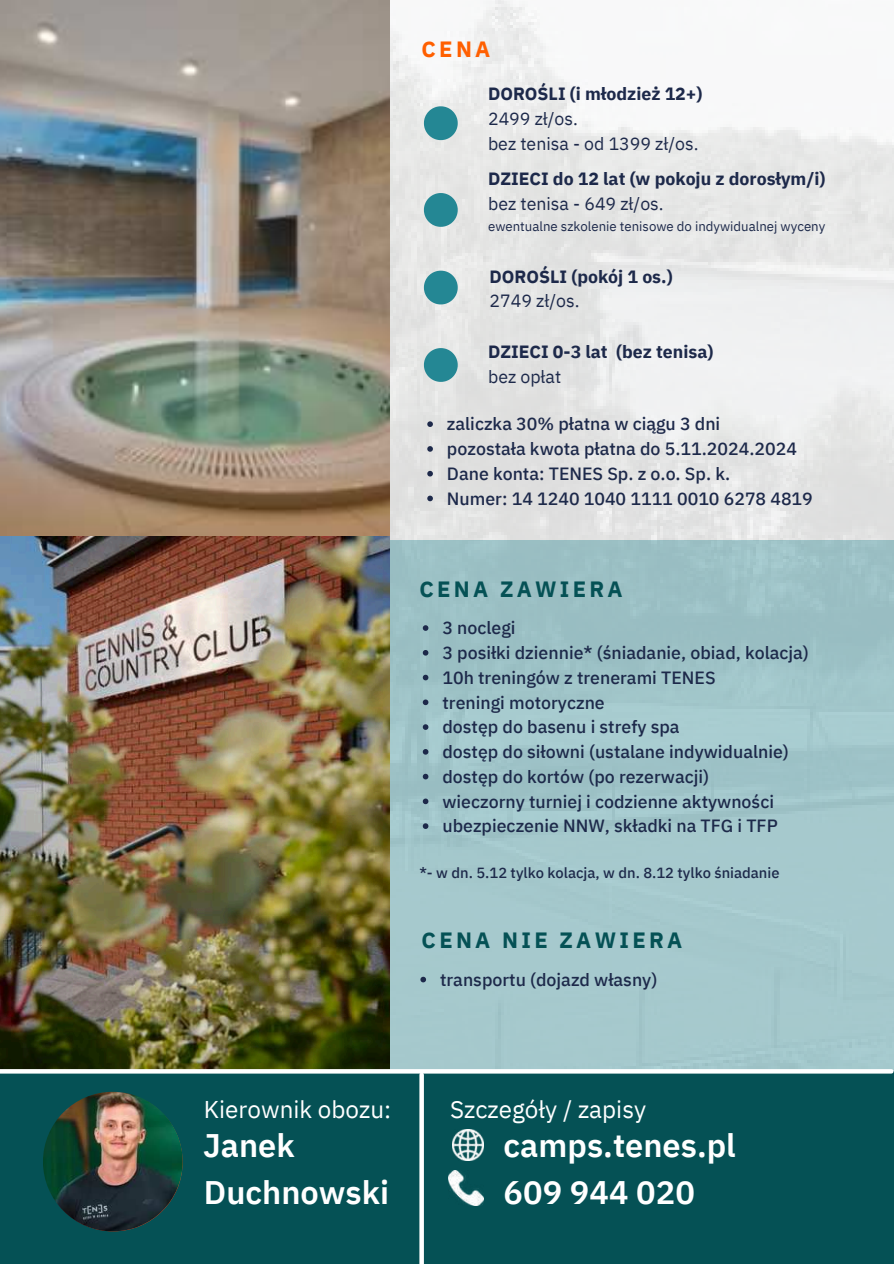
<style>
.page{position:relative;width:894px;height:1264px;background:#fff}
.page>*{position:absolute;margin:0;border:0;box-sizing:border-box;transform-origin:0 0}
.t1{font:600 32.55px/47.2px "IBM Plex Sans Hebrew";color:#fff}
.t2{font:24.15px "IBM Plex Sans";color:#fff}
.t3{font:700 22.05px "IBM Plex Sans";letter-spacing:.15em;color:#055155}
.t4{font:700 22.05px "IBM Plex Sans";color:#ff5f00}
.t5{font:500 17.7px/24.8px "IBM Plex Sans";color:#1d294a}
.t6{font:700 17.7px "IBM Plex Sans";color:#1d294a}
.t7{font:17.7px/24.8px "IBM Plex Sans";color:#1d294a}
.t8{font:500 14.7px "IBM Plex Sans";color:#1d294a}
.t9{font:13.2px "IBM Plex Sans";color:#1d294a}
</style>
<div class="page">
<img style="left:389px;top:0;width:504px;height:540px">
<div style="left:334px;top:540px;width:559px;height:537px;background:#a4c8cc"></div>
<img style="left:0;top:0;width:389px;height:1069px">
<svg style="left:424px;top:106px;width:33px;height:34px"></svg>
<svg style="left:424px;top:193px;width:33px;height:34px"></svg>
<svg style="left:424px;top:271px;width:33px;height:33px"></svg>
<svg style="left:424px;top:348px;width:33px;height:34px"></svg>
<div style="left:0;top:1071px;width:893px;height:192px;background:#055155"></div>
<img style="left:449px;top:1170px;width:34px;height:35px">
<hr style="left:0;top:1069px;width:891px;height:4px;background:#fff">
<div style="left:419px;top:1074px;width:5px;height:189px;background:#fff"></div>
<img style="left:43px;top:1091px;width:139px;height:140px;border-radius:50%">
<img style="left:452px;top:1129px;width:31px;height:31px">
<svg style="left:422px;top:625px;width:6px;height:6px"></svg>
<svg style="left:422px;top:650px;width:6px;height:5px"></svg>
<svg style="left:422px;top:674px;width:6px;height:6px"></svg>
<svg style="left:422px;top:699px;width:6px;height:6px"></svg>
<svg style="left:422px;top:724px;width:6px;height:6px"></svg>
<svg style="left:422px;top:749px;width:6px;height:5px"></svg>
<svg style="left:422px;top:773px;width:6px;height:6px"></svg>
<svg style="left:422px;top:798px;width:6px;height:6px"></svg>
<svg style="left:422px;top:823px;width:6px;height:6px"></svg>
<svg style="left:420px;top:976px;width:6px;height:6px"></svg>
<svg style="left:427px;top:421px;width:6px;height:6px"></svg>
<svg style="left:427px;top:446px;width:6px;height:6px"></svg>
<svg style="left:427px;top:471px;width:6px;height:5px"></svg>
<svg style="left:427px;top:495px;width:6px;height:6px"></svg>
<p class="t4" style="left:421px;top:32px;width:70px">CENA</p>
<p class="t6" style="left:488px;top:80px;width:216px">DOROŚLI (i młodzież 12+)</p>
<p class="t7" style="left:488px;top:105px;width:212px">2499 zł/os.<br>bez tenisa - od 1399 zł/os.</p>
<p class="t6" style="left:488px;top:164px;width:339px">DZIECI do 12 lat (w pokoju z dorosłym/i)</p>
<p class="t7" style="left:488px;top:190px;width:177px">bez tenisa - 649 zł/os.</p>
<p class="t9" style="left:488px;top:216px;width:338px">ewentualne szkolenie tenisowe do indywidualnej wyceny</p>
<p class="t6" style="left:489px;top:262px;width:184px">DOROŚLI (pokój 1 os.)</p>
<p class="t7" style="left:489px;top:287px;width:91px">2749 zł/os.</p>
<p class="t6" style="left:488px;top:338px;width:227px">DZIECI 0-3 lat (bez tenisa)</p>
<p class="t7" style="left:488px;top:363px;width:75px">bez opłat</p>
<p class="t5" style="left:447px;top:410px;width:367px">zaliczka 30% płatna w ciągu 3 dni<br>pozostała kwota płatna do 5.11.2024.2024<br>Dane konta: TENES Sp. z o.o. Sp. k.<br>Numer: 14 1240 1040 1111 0010 6278 4819</p>
<p class="t3" style="left:419px;top:571px;width:205px">CENA ZAWIERA</p>
<p class="t5" style="left:442px;top:614px;width:368px">3 noclegi<br>3 posiłki dziennie* (śniadanie, obiad, kolacja)<br>10h treningów z trenerami TENES<br>treningi motoryczne<br>dostęp do basenu i strefy spa<br>dostęp do siłowni (ustalane indywidualnie) dostęp do kortów (po rezerwacji)<br>wieczorny turniej i codzienne aktywności ubezpieczenie NNW, składki na TFG i TFP</p>
<p class="t8" style="left:419px;top:861px;width:361px">*- w dn. 5.12 tylko kolacja, w dn. 8.12 tylko śniadanie</p>
<p class="t3" style="left:421px;top:922px;width:262px">CENA NIE ZAWIERA</p>
<p class="t5" style="left:440px;top:965px;width:219px">transportu (dojazd własny)</p>
<h2 class="t2" style="left:204px;top:1090px;width:189px">Kierownik obozu:</h2>
<h1 class="t1" style="left:203px;top:1122px;width:187px">Janek<br>Duchnowski</h1>
<h2 class="t2" style="left:450px;top:1090px;width:197px">Szczegóły / zapisy</h2>
<h1 class="t1" style="left:503px;top:1122px;width:234px">camps.tenes.pl<br>609 944 020</h1>
</div>
